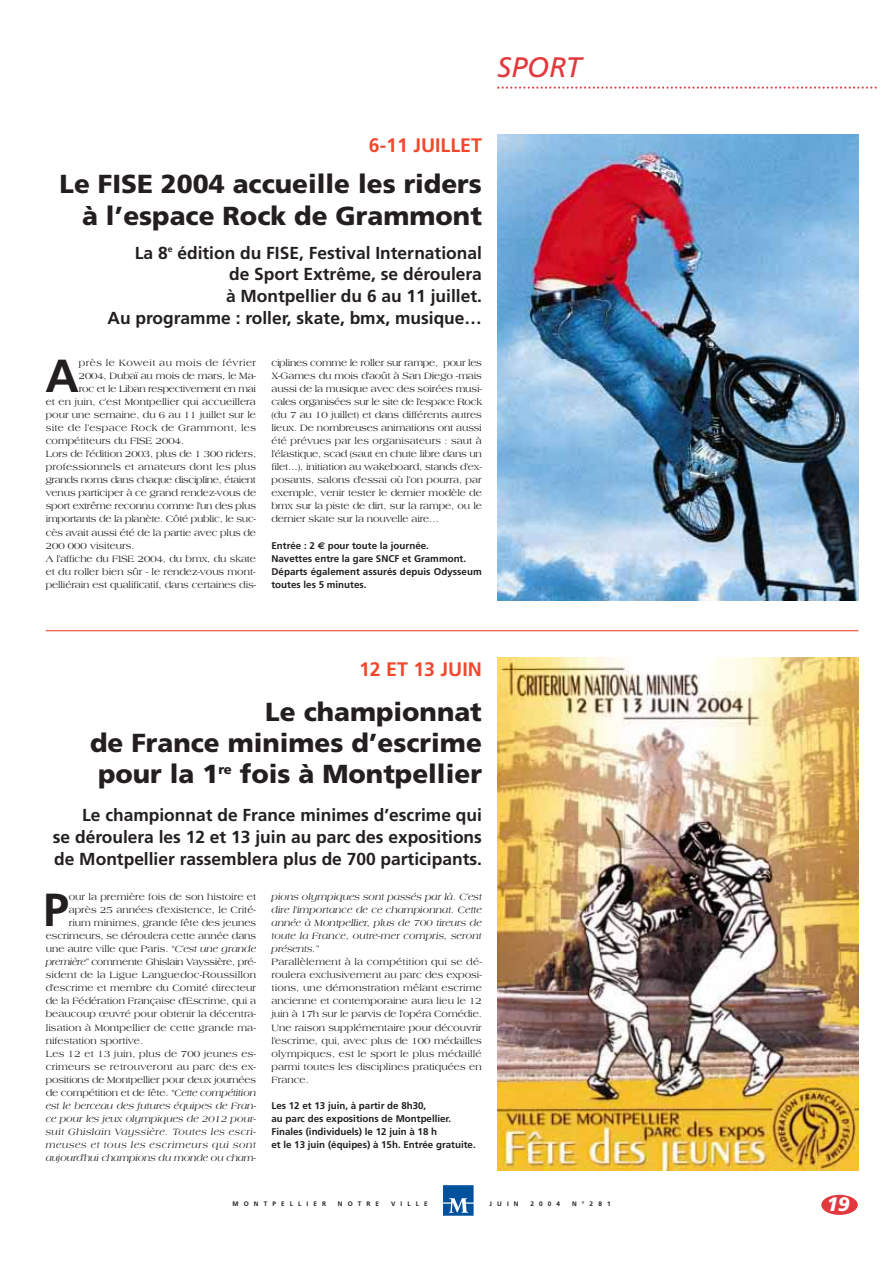
<style>
.page{position:relative;width:893px;height:1263px;background:#fff}
.page>*{position:absolute;margin:0;border:0;box-sizing:border-box;transform-origin:0 0}
.t1{font:700 46.35px "Frutiger";color:#231f20}
.t2{font:italic 28.2px "Frutiger";color:#e1393e}
.t3{font:900 26.1px/31.2px "Frutiger";color:#231f20;text-align:right}
.t4{font:700 19.5px "Frutiger";color:#f0492e}
.t5{font:italic 900 19.5px "Frutiger";color:#fff}
.t6{font:700 17.4px/21.8px "Frutiger";color:#231f20;text-align:right}
.t7{font:9.75px/13px "Americana";color:#231f20;text-align:justify}
.t8{font:italic 9.75px/13px "Americana";color:#231f20;text-align:justify}
.t9{font:700 9.75px/13px "Frutiger";color:#231f20}
.t10{font:9.75px "Americana";letter-spacing:-.025em;color:#231f20}
.t11{font:9.75px "Americana";letter-spacing:.02em;color:#231f20}
.t12{font:9.75px "Americana";letter-spacing:-.03em;color:#231f20}
.t13{font:9.75px "Americana";letter-spacing:-.02em;color:#231f20}
.t14{font:italic 9.75px "Americana";letter-spacing:.045em;color:#231f20}
.t15{font:9.75px "Americana";letter-spacing:.035em;color:#231f20}
.t16{font:italic 9.75px "Americana";letter-spacing:.065em;color:#231f20}
.t17{font:9.75px "Americana";letter-spacing:.045em;color:#231f20}
.t18{font:700 6.45px "Frutiger";letter-spacing:.78em;color:#231f20}
.s1{font-family:"Euro Sans"}
.s2{font-style:italic}
</style>
<div class="page">
<img style="left:45px;top:86px;width:832px;height:1130px">
<h2 class="t2" style="left:497px;top:56px;width:86px">SPORT</h2>
<h3 class="t4" style="left:369px;top:137px;width:114px">6-11 JUILLET</h3>
<h3 class="t3" style="left:59px;top:171px;width:424px">Le FISE 2004 accueille les riders à l’espace Rock de Grammont</h3>
<h3 class="t6" style="left:108px;top:243px;width:376px">La 8<sup>e</sup> édition du FISE, Festival International<br>de Sport Extrême, se déroulera<br>à Montpellier du 6 au 11 juillet.<br>Au programme : roller, skate, bmx, musique…</h3>
<h1 class="t1" style="left:45px;top:357px;width:35px">A</h1>
<p class="t17" style="left:79px;top:359px;width:179px">près le Koweit au mois de février</p>
<p class="t7" style="left:79px;top:370px;width:179px">2004, Dubaï au mois de mars, le Ma-</p>
<p class="t12" style="left:79px;top:385px;width:179px">roc et le Liban respectivement en mai</p>
<p class="t7" style="left:46px;top:396px;width:212px">et en juin, c’est Montpellier qui accueillera</p>
<p class="t7" style="left:46px;top:409px;width:212px">pour une semaine, du 6 au 11 juillet sur le</p>
<p class="t15" style="left:46px;top:424px;width:212px">site de l’espace Rock de Grammont, les</p>
<p class="t7" style="left:46px;top:435px;width:140px">compétiteurs du FISE 2004.</p>
<p class="t7" style="left:46px;top:448px;width:212px">Lors de l’édition 2003, plus de 1 300 riders,</p>
<p class="t11" style="left:46px;top:463px;width:212px">professionnels et amateurs dont les plus</p>
<p class="t12" style="left:46px;top:476px;width:212px">grands noms dans chaque discipline, étaient</p>
<p class="t7" style="left:46px;top:487px;width:212px">venus participer à ce grand rendez-vous de</p>
<p class="t10" style="left:46px;top:502px;width:212px">sport extrême reconnu comme l’un des plus</p>
<p class="t10" style="left:46px;top:515px;width:212px">importants de la planète. Côté public, le suc-</p>
<p class="t7" style="left:46px;top:526px;width:212px">cès avait aussi été de la partie avec plus de</p>
<p class="t7" style="left:46px;top:539px;width:90px">200 000 visiteurs.</p>
<p class="t7" style="left:46px;top:552px;width:212px">A l’affiche du FISE 2004, du bmx, du skate</p>
<p class="t7" style="left:46px;top:566px;width:211px">et du roller bien sûr - le rendez-vous mont-</p>
<p class="t7" style="left:46px;top:579px;width:212px">pelliérain est qualificatif, dans certaines dis-</p>
<p class="t7" style="left:271px;top:357px;width:212px">ciplines comme le roller sur rampe, pour les X-Games du mois d’août à San Diego -mais aussi de la musique avec des soirées musi&shy;cales organisées sur le site de l’espace Rock (du 7 au 10 juillet) et dans différents autres lieux. De nombreuses animations ont aussi été prévues par les organisateurs : saut à l’élastique, scad (saut en chute libre dans un filet…), initiation au wakeboard, stands d’ex&shy;posants, salons d’essai où l’on pourra, par exemple, venir tester le dernier modèle de bmx sur la piste de dirt, sur la rampe, ou le dernier skate sur la nouvelle aire…</p>
<p class="t9" style="left:271px;top:539px;width:212px">Entrée : 2 <span class="s1">€</span> pour toute la journée.<br>Navettes entre la gare SNCF et Grammont.<br>Départs également assurés depuis Odysseum toutes les 5 minutes.</p>
<h3 class="t4" style="left:359px;top:661px;width:124px">12 ET 13 JUIN</h3>
<h3 class="t3" style="left:90px;top:698px;width:393px">Le championnat<br>de France minimes d’escrime pour la 1<sup>re</sup> fois à Montpellier</h3>
<h3 class="t6" style="left:53px;top:806px;width:430px;text-align:justify;text-indent:29px">Le championnat de France minimes d’escrime qui se déroulera les 12 et 13 juin au parc des expositions de Montpellier rassemblera plus de 700 participants.</h3>
<h1 class="t1" style="left:43px;top:892px;width:27px">P</h1>
<p class="t7" style="left:69px;top:891px;width:189px">our la première fois de son histoire et</p>
<p class="t8" style="left:271px;top:891px;width:212px">pions olympiques sont passés par là. C’est dire l’importance de ce championnat. Cette année à Montpellier, plus de 700 tireurs de toute la France, outre-mer compris, seront présents.”</p>
<p class="t7" style="left:271px;top:956px;width:212px">Parallèlement à la compétition qui se dé&shy;roulera exclusivement au parc des exposi&shy;tions, une démonstration mêlant escrime ancienne et contemporaine aura lieu le 12 juin à 17h sur le parvis de l’opéra Comédie.<br>Une raison supplémentaire pour découvrir l’escrime, qui, avec plus de 100 médailles olympiques, est le sport le plus médaillé parmi toutes les disciplines pratiquées en France.</p>
<p class="t9" style="left:271px;top:1100px;width:206px">Les 12 et 13 juin, à partir de 8h30,<br>au parc des expositions de Montpellier.<br>Finales (individuels) le 12 juin à 18 h<br>et le 13 juin (équipes) à 15h. Entrée gratuite.</p>
<p class="t7" style="left:69px;top:904px;width:189px">après 25 années d’existence, le Crité-</p>
<p class="t7" style="left:69px;top:917px;width:189px">rium minimes, grande fête des jeunes</p>
<p class="t7" style="left:46px;top:930px;width:212px">escrimeurs, se déroulera cette année dans</p>
<p class="t7" style="left:46px;top:943px;width:212px">une autre ville que Paris. <span class="s2">“C’est une grande</span></p>
<p class="t10" style="left:46px;top:958px;width:212px"><span class="s2">première”</span> commente Ghislain Vayssière, pré-</p>
<p class="t11" style="left:46px;top:971px;width:212px">sident de la Ligue Languedoc-Roussillon</p>
<p class="t7" style="left:46px;top:982px;width:212px">d’escrime et membre du Comité directeur</p>
<p class="t7" style="left:46px;top:995px;width:212px">de la Fédération Française d’Escrime, qui a</p>
<p class="t7" style="left:46px;top:1008px;width:212px">beaucoup œuvré pour obtenir la décentra-</p>
<p class="t7" style="left:46px;top:1021px;width:212px">lisation à Montpellier de cette grande ma-</p>
<p class="t7" style="left:46px;top:1034px;width:99px">nifestation sportive.</p>
<p class="t7" style="left:46px;top:1047px;width:212px">Les 12 et 13 juin, plus de 700 jeunes es-</p>
<p class="t11" style="left:46px;top:1063px;width:212px">crimeurs se retrouveront au parc des ex-</p>
<p class="t13" style="left:46px;top:1076px;width:212px">positions de Montpellier pour deux journées</p>
<p class="t7" style="left:46px;top:1087px;width:212px">de compétition et de fête. <span class="s2">“Cette compétition</span></p>
<p class="t8" style="left:46px;top:1100px;width:212px">est le berceau des futures équipes de Fran-</p>
<p class="t8" style="left:46px;top:1113px;width:212px">ce pour les jeux olympiques de 2012 pour-</p>
<p class="t14" style="left:46px;top:1128px;width:212px">suit Ghislain Vayssière. Toutes les escri-</p>
<p class="t16" style="left:46px;top:1141px;width:212px">meuses et tous les escrimeurs qui sont</p>
<p class="t8" style="left:46px;top:1152px;width:212px">aujourd’hui champions du monde ou cham-</p>
<p class="t18" style="left:232px;top:1201px;width:95px">MONTPELLIER</p>
<p class="t18" style="left:338px;top:1201px;width:43px">NOTRE</p>
<p class="t18" style="left:391px;top:1201px;width:38px">VILLE</p>
<p class="t18" style="left:489px;top:1201px;width:30px">JUIN</p>
<p class="t18" style="left:530px;top:1201px;width:31px">2004</p>
<p class="t18" style="left:572px;top:1201px;width:40px">N°281</p>
<h3 class="t5" style="left:826px;top:1196px;width:25px">19</h3>
</div>
